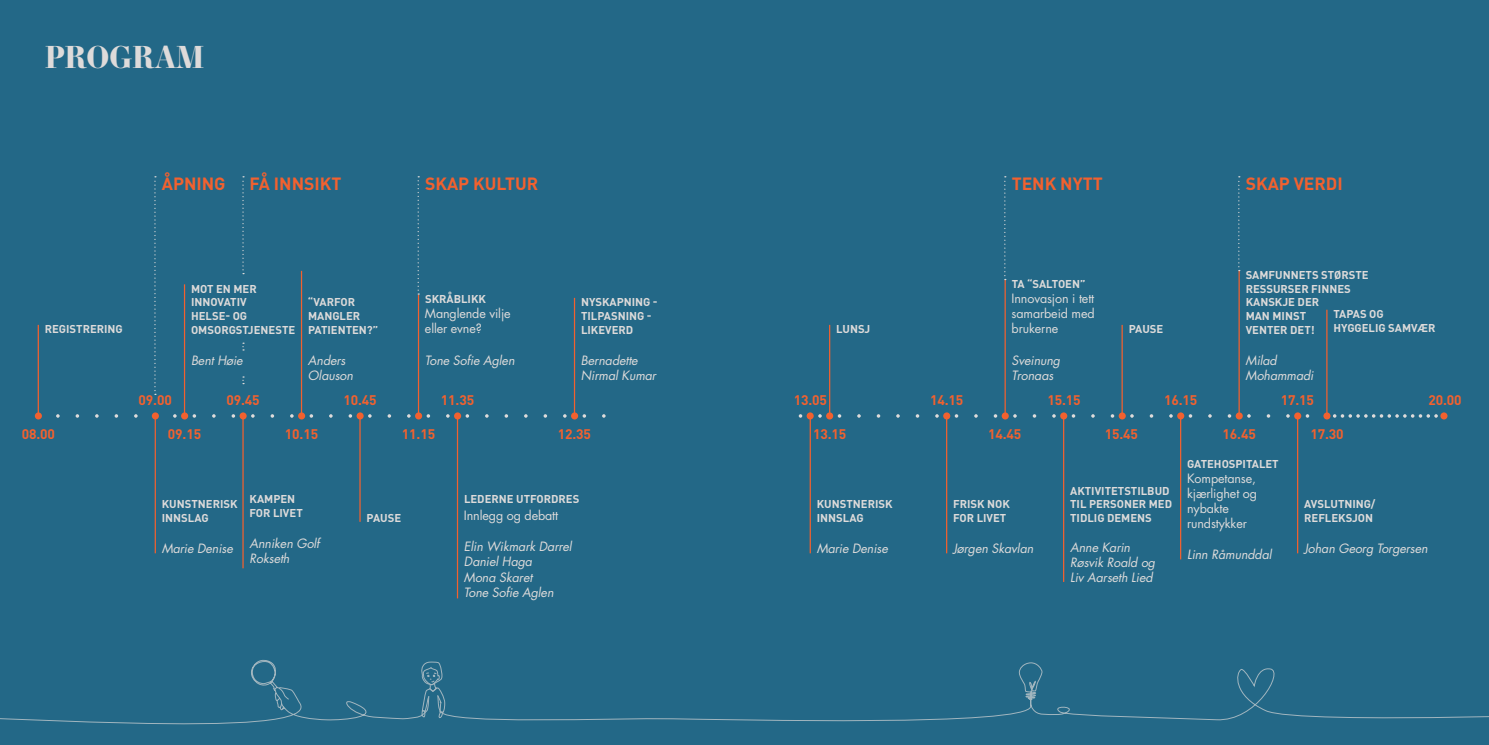
<style>
.page{position:relative;width:1489px;height:745px;background:#fff}
.page>*{position:absolute;margin:0;border:0;box-sizing:border-box;transform-origin:0 0}
.t1{font:700 30px "Essonnes Display";letter-spacing:-.01em;color:#dedbda}
.t2{font:700 17.5px "DIN Pro";color:#f2612f}
.t3{font:700 13.75px "DIN Pro";letter-spacing:-.01em;color:#f2612f}
.t4{font:italic 12.5px/15px "Futura Std";letter-spacing:-.01em;color:#dedbda}
.t5{font:12.5px/15px "Futura Std";letter-spacing:-.01em;color:#dedbda}
.t6{font:700 11.25px/13.5px "DIN Pro";color:#dedbda}
</style>
<div class="page">
<div style="left:0;top:0;width:1488px;height:744px;background:#236887"></div>
<svg style="left:1330px;top:414px;width:108px;height:3px"></svg>
<div style="left:35px;top:412px;width:7px;height:7px;background:#f2612f;border-radius:50%"></div>
<div style="left:152px;top:412px;width:7px;height:7px;background:#f2612f;border-radius:50%"></div>
<div style="left:181px;top:412px;width:7px;height:7px;background:#f2612f;border-radius:50%"></div>
<div style="left:239px;top:412px;width:8px;height:7px;background:#f2612f;border-radius:50%"></div>
<div style="left:298px;top:412px;width:7px;height:7px;background:#f2612f;border-radius:50%"></div>
<div style="left:356px;top:412px;width:7px;height:7px;background:#f2612f;border-radius:50%"></div>
<div style="left:415px;top:412px;width:7px;height:7px;background:#f2612f;border-radius:50%"></div>
<div style="left:454px;top:412px;width:7px;height:7px;background:#f2612f;border-radius:50%"></div>
<div style="left:571px;top:412px;width:7px;height:7px;background:#f2612f;border-radius:50%"></div>
<hr style="left:38px;top:324px;width:1px;height:91px;background:#f2612f">
<hr style="left:155px;top:417px;width:1px;height:136px;background:#f2612f">
<hr style="left:184px;top:284px;width:1px;height:132px;background:#f2612f">
<hr style="left:242px;top:415px;width:2px;height:153px;background:#f2612f">
<hr style="left:301px;top:271px;width:1px;height:145px;background:#f2612f">
<hr style="left:359px;top:414px;width:1px;height:107px;background:#f2612f">
<hr style="left:418px;top:294px;width:1px;height:121px;background:#f2612f">
<hr style="left:457px;top:416px;width:1px;height:182px;background:#f2612f">
<hr style="left:574px;top:298px;width:1px;height:118px;background:#f2612f">
<div style="left:826px;top:412px;width:7px;height:7px;background:#f2612f;border-radius:50%"></div>
<div style="left:943px;top:412px;width:7px;height:7px;background:#f2612f;border-radius:50%"></div>
<div style="left:1001px;top:412px;width:7px;height:7px;background:#f2612f;border-radius:50%"></div>
<div style="left:1060px;top:412px;width:7px;height:7px;background:#f2612f;border-radius:50%"></div>
<div style="left:1118px;top:412px;width:7px;height:7px;background:#f2612f;border-radius:50%"></div>
<div style="left:1177px;top:412px;width:7px;height:7px;background:#f2612f;border-radius:50%"></div>
<svg style="left:1293px;top:412px;width:8px;height:7px"></svg>
<div style="left:1323px;top:412px;width:7px;height:7px;background:#f2612f;border-radius:50%"></div>
<div style="left:1440px;top:412px;width:7px;height:7px;background:#f2612f;border-radius:50%"></div>
<hr style="left:829px;top:324px;width:1px;height:92px;background:#f2612f">
<hr style="left:946px;top:415px;width:1px;height:138px;background:#f2612f">
<hr style="left:1004px;top:279px;width:1px;height:137px;background:#f2612f">
<hr style="left:1062px;top:417px;width:2px;height:164px;background:#f2612f">
<hr style="left:1121px;top:324px;width:1px;height:90px;background:#f2612f">
<hr style="left:1179px;top:416px;width:2px;height:143px;background:#f2612f">
<hr style="left:1296px;top:414px;width:2px;height:139px;background:#f2612f">
<hr style="left:1326px;top:309px;width:1px;height:107px;background:#f2612f">
<div style="left:806px;top:412px;width:7px;height:7px;background:#f2612f;border-radius:50%"></div>
<hr style="left:809px;top:414px;width:1px;height:139px;background:#f2612f">
<div style="left:1235px;top:412px;width:7px;height:7px;background:#f2612f;border-radius:50%"></div>
<hr style="left:1238px;top:271px;width:1px;height:145px;background:#f2612f">
<svg style="left:0;top:659px;width:1488px;height:66px"></svg>
<svg style="left:37px;top:176px;width:1291px;height:219px"></svg>
<h1 class="t1" style="left:45px;top:36px;width:161px">PROGRAM</h1>
<h2 class="t2" style="left:162px;top:171px;width:65px">ÅPNING</h2>
<h2 class="t2" style="left:249px;top:171px;width:93px">FÅ INNSIKT</h2>
<h2 class="t2" style="left:425px;top:171px;width:115px">SKAP KULTUR</h2>
<h2 class="t2" style="left:1011px;top:171px;width:92px">TENK NYTT</h2>
<h2 class="t2" style="left:1245px;top:171px;width:99px">SKAP VERDI</h2>
<p class="t6" style="left:45px;top:322px;width:79px">REGISTRERING</p>
<p class="t6" style="left:191px;top:281px;width:106px">MOT EN MER<br>INNOVATIV<br>HELSE- OG<br>OMSORGSTJENESTE</p>
<p class="t4" style="left:191px;top:353px;width:53px">Bent Høie</p>
<p class="t6" style="left:308px;top:295px;width:72px">“VARFOR<br>MANGLER<br>PATIENTEN?”</p>
<p class="t4" style="left:308px;top:353px;width:47px">Anders<br>Olauson</p>
<p class="t6" style="left:425px;top:292px;width:62px">SKRÅBLIKK</p>
<p class="t5" style="left:425px;top:306px;width:87px">Manglende vilje eller evne?</p>
<p class="t4" style="left:425px;top:352px;width:91px">Tone Sofie Aglen</p>
<p class="t6" style="left:581px;top:295px;width:78px">NYSKAPNING -<br>TILPASNING -<br>LIKEVERD</p>
<p class="t4" style="left:581px;top:353px;width:77px">Bernadette<br>Nirmal Kumar</p>
<p class="t6" style="left:836px;top:322px;width:36px">LUNSJ</p>
<p class="t6" style="left:1011px;top:277px;width:75px">TA “SALTOEN”</p>
<p class="t5" style="left:1011px;top:291px;width:85px;text-align:justify">Innovasjon i tett samarbeid med brukerne</p>
<p class="t4" style="left:1011px;top:353px;width:50px">Sveinung<br>Tronaas</p>
<p class="t6" style="left:1128px;top:322px;width:36px">PAUSE</p>
<p class="t6" style="left:1245px;top:268px;width:124px">SAMFUNNETS STØRSTE<br>RESSURSER FINNES<br>KANSKJE DER<br>MAN MINST<br>VENTER DET!</p>
<p class="t4" style="left:1245px;top:353px;width:69px">Milad<br>Mohammadi</p>
<p class="t6" style="left:1333px;top:307px;width:104px">TAPAS OG<br>HYGGELIG SAMVÆR</p>
<p class="t3" style="left:139px;top:390px;width:35px">09.00</p>
<p class="t3" style="left:226px;top:390px;width:35px">09.45</p>
<p class="t3" style="left:343px;top:390px;width:35px">10.45</p>
<p class="t3" style="left:441px;top:390px;width:35px">11.35</p>
<p class="t3" style="left:930px;top:390px;width:35px">14.15</p>
<p class="t3" style="left:1047px;top:390px;width:35px">15.15</p>
<p class="t3" style="left:1163px;top:390px;width:35px">16.15</p>
<p class="t3" style="left:1280px;top:390px;width:35px">17.15</p>
<p class="t3" style="left:1428px;top:390px;width:35px">20.00</p>
<p class="t3" style="left:793px;top:390px;width:35px">13.05</p>
<p class="t3" style="left:22px;top:425px;width:35px">08.00</p>
<p class="t3" style="left:168px;top:425px;width:35px">09.15</p>
<p class="t3" style="left:285px;top:425px;width:35px">10.15</p>
<p class="t3" style="left:402px;top:425px;width:35px">11.15</p>
<p class="t3" style="left:558px;top:425px;width:35px">12.35</p>
<p class="t6" style="left:162px;top:496px;width:77px">KUNSTNERISK<br>INNSLAG</p>
<p class="t4" style="left:162px;top:541px;width:73px">Marie Denise</p>
<p class="t6" style="left:249px;top:491px;width:55px">KAMPEN<br>FOR LIVET</p>
<p class="t4" style="left:249px;top:536px;width:72px">Anniken Golf<br>Rokseth</p>
<p class="t6" style="left:366px;top:510px;width:36px">PAUSE</p>
<p class="t6" style="left:464px;top:492px;width:117px">LEDERNE UTFORDRES</p>
<p class="t5" style="left:464px;top:507px;width:96px">Innlegg og debatt</p>
<p class="t4" style="left:464px;top:539px;width:109px">Elin Wikmark Darrel<br>Daniel Haga<br>Mona Skaret<br>Tone Sofie Aglen</p>
<p class="t3" style="left:813px;top:425px;width:35px">13.15</p>
<p class="t3" style="left:988px;top:425px;width:35px">14.45</p>
<p class="t3" style="left:1104px;top:425px;width:35px">15.45</p>
<p class="t3" style="left:1222px;top:425px;width:35px">16.45</p>
<p class="t3" style="left:1310px;top:425px;width:35px">17.30</p>
<p class="t6" style="left:816px;top:496px;width:77px">KUNSTNERISK<br>INNSLAG</p>
<p class="t4" style="left:816px;top:541px;width:73px">Marie Denise</p>
<p class="t6" style="left:953px;top:496px;width:58px">FRISK NOK<br>FOR LIVET</p>
<p class="t4" style="left:953px;top:541px;width:82px">Jørgen Skavlan</p>
<p class="t6" style="left:1070px;top:483px;width:103px">AKTIVITETSTILBUD<br>TIL PERSONER MED<br>TIDLIG DEMENS</p>
<p class="t4" style="left:1070px;top:539px;width:87px">Anne Karin<br>Røsvik Roald og<br>Liv Aarseth Lied</p>
<p class="t6" style="left:1187px;top:456px;width:93px">GATEHOSPITALET</p>
<p class="t5" style="left:1186px;top:470px;width:71px">Kompetanse, kjærlighet og nybakte rundstykker</p>
<p class="t4" style="left:1186px;top:547px;width:86px">Linn Råmunddal</p>
<p class="t6" style="left:1303px;top:496px;width:73px">AVSLUTNING/<br>REFLEKSJON</p>
<p class="t4" style="left:1303px;top:541px;width:125px">Johan Georg Torgersen</p>
</div>
